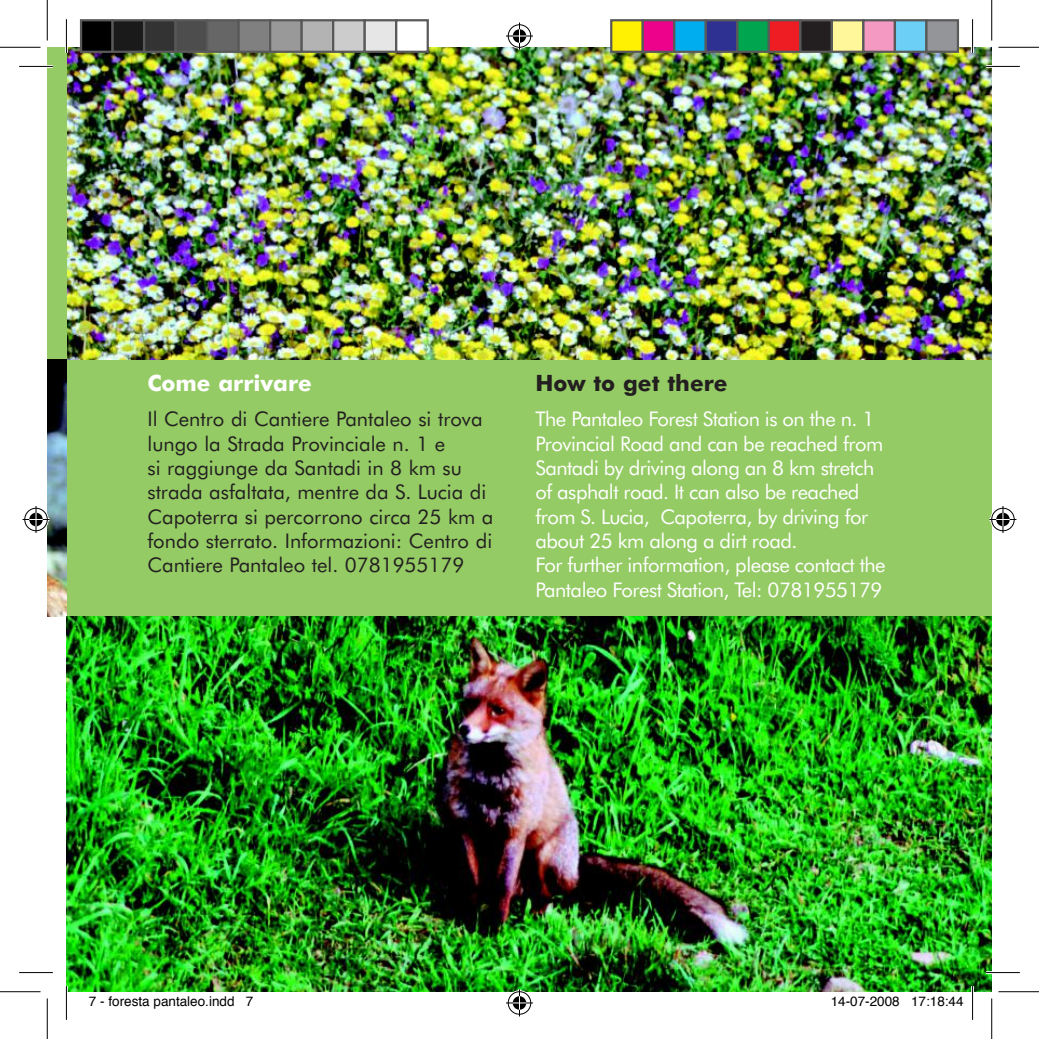
<style>
.page{position:relative;width:1039px;height:1039px;background:#fff}
.page>*{position:absolute;margin:0;border:0;box-sizing:border-box;transform-origin:0 0}
.Normale{font:700 22.5px "Futura BT";color:#231f20}
.Normale-2{font:700 22.5px "Futura BT";color:#fff}
.t1{font:20.25px/24.3px "Futura BT";letter-spacing:-.025em;color:#fff}
.Normale-3{font:20.25px/24.3px "Futura BT";color:#231f20}
.t2{font:13.5px "Helvetica";color:#000}
</style>
<div class="page">
<img style="left:66px;top:47px;width:925px;height:313px">
<div style="left:66px;top:360px;width:925px;height:256px;background:#94cb64"></div>
<div style="left:47px;top:47px;width:19px;height:348px;background:#94cb64"></div>
<img style="left:47px;top:360px;width:19px;height:256px">
<img style="left:66px;top:616px;width:925px;height:375px">
<hr style="left:19px;top:65px;width:34px;height:3px;background:#fff">
<hr style="left:986px;top:65px;width:33px;height:3px;background:#fff">
<hr style="left:986px;top:971px;width:33px;height:2px;background:#fff">
<hr style="left:65px;top:19px;width:3px;height:34px;background:#fff">
<hr style="left:65px;top:986px;width:3px;height:33px;background:#fff">
<hr style="left:971px;top:19px;width:2px;height:34px;background:#fff">
<hr style="left:971px;top:986px;width:2px;height:33px;background:#fff">
<hr style="left:19px;top:66px;width:34px;height:1px;background:#000">
<hr style="left:986px;top:66px;width:33px;height:1px;background:#000">
<hr style="left:19px;top:972px;width:34px;height:1px;background:#000">
<hr style="left:986px;top:972px;width:33px;height:1px;background:#000">
<hr style="left:66px;top:19px;width:1px;height:34px;background:#000">
<hr style="left:66px;top:986px;width:1px;height:33px;background:#000">
<hr style="left:972px;top:19px;width:1px;height:34px;background:#000">
<hr style="left:972px;top:986px;width:1px;height:33px;background:#000">
<hr style="left:0;top:47px;width:40px;height:1px;background:#000">
<hr style="left:998px;top:47px;width:40px;height:1px;background:#000">
<hr style="left:0;top:991px;width:40px;height:1px;background:#000">
<hr style="left:998px;top:991px;width:40px;height:1px;background:#000">
<hr style="left:47px;top:0;width:1px;height:41px;background:#000">
<hr style="left:47px;top:998px;width:1px;height:40px;background:#000">
<hr style="left:991px;top:0;width:1px;height:41px;background:#000">
<hr style="left:991px;top:998px;width:1px;height:40px;background:#000">
<svg style="left:506px;top:23px;width:27px;height:27px"></svg>
<svg style="left:506px;top:989px;width:27px;height:27px"></svg>
<svg style="left:23px;top:506px;width:27px;height:27px"></svg>
<svg style="left:989px;top:506px;width:27px;height:27px"></svg>
<div style="left:81px;top:20px;width:32px;height:32px;background:#000"></div>
<div style="left:80px;top:19px;width:34px;height:34px;border:2px solid #595959"></div>
<div style="left:113px;top:20px;width:31px;height:32px;background:#1a1a1a"></div>
<div style="left:111px;top:19px;width:34px;height:34px;border:2px solid #595959"></div>
<div style="left:144px;top:20px;width:32px;height:32px;background:#333"></div>
<div style="left:143px;top:19px;width:34px;height:34px;border:2px solid #595959"></div>
<div style="left:176px;top:20px;width:31px;height:32px;background:#4d4d4d"></div>
<div style="left:174px;top:19px;width:34px;height:34px;border:2px solid #595959"></div>
<div style="left:207px;top:20px;width:32px;height:32px;background:#666"></div>
<div style="left:206px;top:19px;width:34px;height:34px;border:2px solid #595959"></div>
<div style="left:239px;top:20px;width:31px;height:32px;background:#808080"></div>
<div style="left:237px;top:19px;width:34px;height:34px;border:2px solid #595959"></div>
<div style="left:270px;top:20px;width:32px;height:32px;background:#999"></div>
<div style="left:269px;top:19px;width:34px;height:34px;border:2px solid #595959"></div>
<div style="left:302px;top:20px;width:31px;height:32px;background:#b3b3b3"></div>
<div style="left:300px;top:19px;width:34px;height:34px;border:2px solid #595959"></div>
<div style="left:333px;top:20px;width:32px;height:32px;background:#ccc"></div>
<div style="left:332px;top:19px;width:34px;height:34px;border:2px solid #595959"></div>
<div style="left:365px;top:20px;width:31px;height:32px;background:#e6e6e6"></div>
<div style="left:363px;top:19px;width:34px;height:34px;border:2px solid #595959"></div>
<div style="left:396px;top:20px;width:32px;height:32px;background:#fff"></div>
<div style="left:395px;top:19px;width:34px;height:34px;border:2px solid #595959"></div>
<div style="left:611px;top:20px;width:31px;height:32px;background:#fff101"></div>
<div style="left:610px;top:19px;width:34px;height:34px;border:2px solid #595959"></div>
<div style="left:642px;top:20px;width:32px;height:32px;background:#ed028c"></div>
<div style="left:641px;top:19px;width:34px;height:34px;border:2px solid #595959"></div>
<div style="left:674px;top:20px;width:31px;height:32px;background:#00aeef"></div>
<div style="left:673px;top:19px;width:34px;height:34px;border:2px solid #595959"></div>
<div style="left:705px;top:20px;width:32px;height:32px;background:#2e3092"></div>
<div style="left:704px;top:19px;width:34px;height:34px;border:2px solid #595959"></div>
<div style="left:737px;top:20px;width:31px;height:32px;background:#00a54f"></div>
<div style="left:736px;top:19px;width:34px;height:34px;border:2px solid #595959"></div>
<div style="left:768px;top:20px;width:32px;height:32px;background:#ee1d23"></div>
<div style="left:767px;top:19px;width:34px;height:34px;border:2px solid #595959"></div>
<div style="left:800px;top:20px;width:31px;height:32px;background:#231f20"></div>
<div style="left:799px;top:19px;width:34px;height:34px;border:2px solid #595959"></div>
<div style="left:831px;top:20px;width:32px;height:32px;background:#fff79a"></div>
<div style="left:830px;top:19px;width:34px;height:34px;border:2px solid #595959"></div>
<div style="left:863px;top:20px;width:31px;height:32px;background:#f499c2"></div>
<div style="left:862px;top:19px;width:34px;height:34px;border:2px solid #595959"></div>
<div style="left:894px;top:20px;width:32px;height:32px;background:#6bcff6"></div>
<div style="left:893px;top:19px;width:34px;height:34px;border:2px solid #595959"></div>
<div style="left:926px;top:20px;width:31px;height:32px;background:#939598"></div>
<div style="left:925px;top:19px;width:34px;height:34px;border:2px solid #595959"></div>
<p class="Normale-2" style="left:147px;top:369px;width:166px">Come arrivare</p>
<p class="Normale" style="left:535px;top:369px;width:194px">How to get there</p>
<p class="t1" style="left:535px;top:407px;width:349px">The Pantaleo Forest Station is on the n. 1<br>Provincial Road and can be reached from Santadi by driving along an 8 km stretch of asphalt road. It can also be reached from S. Lucia, Capoterra, by driving for about 25 km along a dirt road.</p>
<p class="t1" style="left:535px;top:553px;width:352px">For further information, please contact the<br>Pantaleo Forest Station, Tel: 0781955179</p>
<p class="Normale-3" style="left:147px;top:407px;width:347px">Il Centro di Cantiere Pantaleo si trova lungo la Strada Provinciale n. 1 e<br>si raggiunge da Santadi in 8 km su strada asfaltata, mentre da S. Lucia di Capoterra si percorrono circa 25 km a fondo sterrato. Informazioni: Centro di Cantiere Pantaleo tel. 0781955179</p>
<p class="t2" style="left:89px;top:991px;width:166px">7 - foresta pantaleo.indd 7</p>
<p class="t2" style="left:830px;top:991px;width:134px">14-07-2008 17:18:44</p>
</div>
